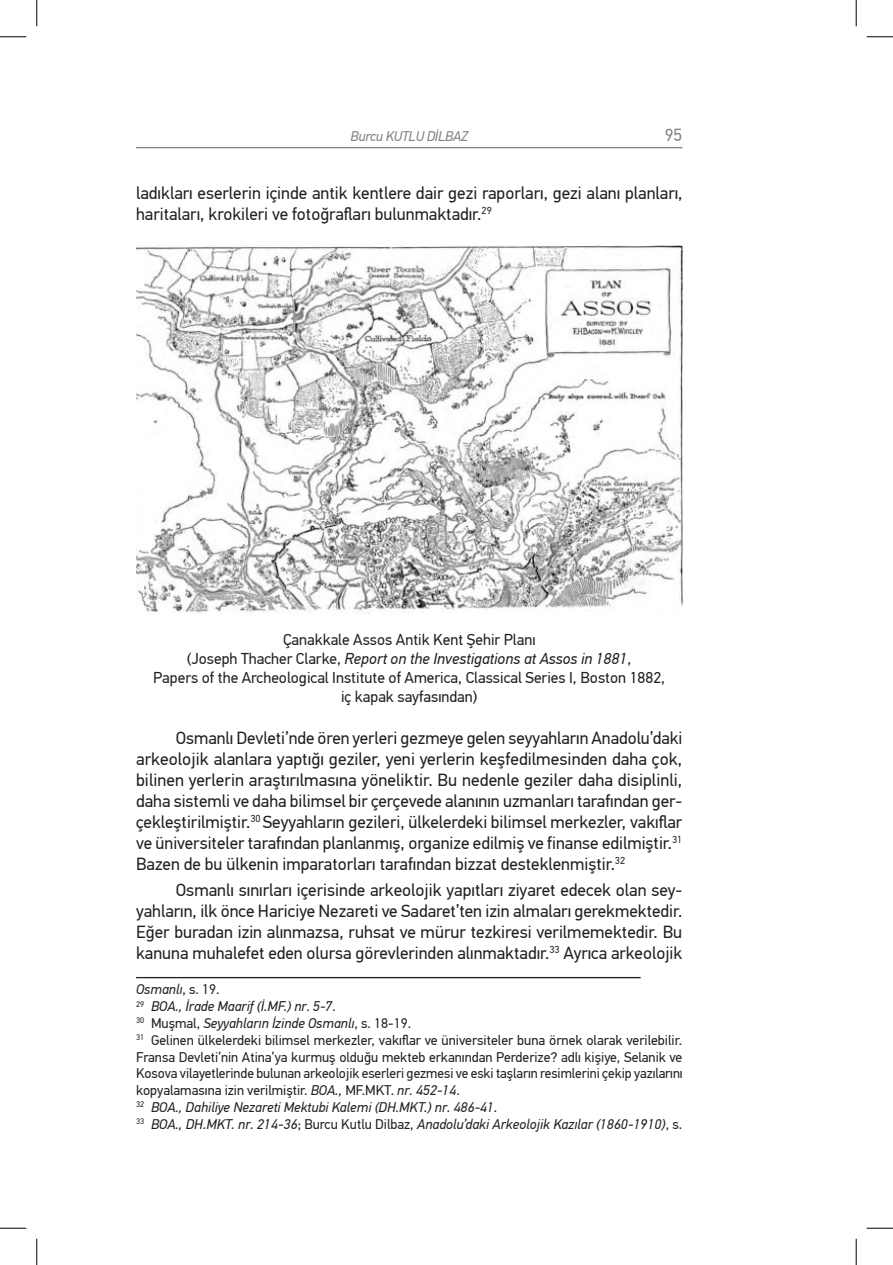
<style>
.page{position:relative;width:893px;height:1265px;background:#fff}
.page>*{position:absolute;margin:0;border:0;box-sizing:border-box;transform-origin:0 0}
.t1{font:17.5px/21px "PF Din Text Pro";color:#231f20;text-align:justify}
.t2{font:17.5px "PF Din Text Pro";color:#808285}
.t3{font:15.75px/18.9px "PF Din Text Pro";color:#231f20;text-align:center}
.t4{font:14px/16.8px "PF Din Text Pro";color:#231f20}
.t5{font:italic 14px "PF Din Text Pro";letter-spacing:-.02em;color:#808285}
.s1{font-style:italic}
</style>
<div class="page">
<hr style="left:136px;top:147px;width:546px;height:1px;background:#808285">
<img style="left:136px;top:245px;width:546px;height:369px">
<hr style="left:136px;top:976px;width:504px;height:2px;background:#231f20">
<svg style="left:0;top:36px;width:26px;height:1px"></svg>
<svg style="left:866px;top:36px;width:26px;height:1px"></svg>
<svg style="left:0;top:1227px;width:26px;height:1px"></svg>
<svg style="left:866px;top:1227px;width:26px;height:1px"></svg>
<svg style="left:36px;top:0;width:1px;height:26px"></svg>
<svg style="left:36px;top:1238px;width:1px;height:26px"></svg>
<svg style="left:855px;top:0;width:1px;height:26px"></svg>
<svg style="left:855px;top:1238px;width:1px;height:26px"></svg>
<p class="t5" style="left:350px;top:127px;width:119px">Burcu KUTLU DİLBAZ</p>
<p class="t2" style="left:664px;top:124px;width:19px">95</p>
<p class="t1" style="left:136px;top:182px;width:548px">ladıkları eserlerin içinde antik kentlere dair gezi raporları, gezi alanı planları, haritaları, krokileri ve fotoğrafları bulunmaktadır.<sup>29</sup></p>
<p class="t3" style="left:153px;top:630px;width:513px">Çanakkale Assos Antik Kent Şehir Planı<br>(Joseph Thacher Clarke, <span class="s1">Report on the Investigations at Assos in 1881</span>,<br>Papers of the Archeological Institute of America, Classical Series I, Boston 1882, iç kapak sayfasından)</p>
<p class="t1" style="left:136px;top:727px;width:547px;text-indent:40px">Osmanlı Devleti’nde ören yerleri gezmeye gelen seyyahların Anadolu’daki arkeolojik alanlara yaptığı geziler, yeni yerlerin keşfedilmesinden daha çok, bilinen yerlerin araştırılmasına yöneliktir. Bu nedenle geziler daha disiplinli, daha sistemli ve daha bilimsel bir çerçevede alanının uzmanları tarafından ger&shy;çekleştirilmiştir.<sup>30</sup> Seyyahların gezileri, ülkelerdeki bilimsel merkezler, vakıflar ve üniversiteler tarafından planlanmış, organize edilmiş ve finanse edilmiştir.<sup>31<br></sup>Bazen de bu ülkenin imparatorları tarafından bizzat desteklenmiştir.<sup>32</sup></p>
<p class="t1" style="left:136px;top:879px;width:547px;text-indent:40px">Osmanlı sınırları içerisinde arkeolojik yapıtları ziyaret edecek olan sey&shy;yahların, ilk önce Hariciye Nezareti ve Sadaret’ten izin almaları gerekmektedir.<br>Eğer buradan izin alınmazsa, ruhsat ve mürur tezkiresi verilmemektedir. Bu kanuna muhalefet eden olursa görevlerinden alınmaktadır.<sup>33</sup> Ayrıca arkeolojik</p>
<p class="t4" style="left:136px;top:981px;width:548px"><span class="s1">Osmanlı</span>, s. 19.<br><sup>29</sup> <span class="s1">BOA., İrade Maarif (İ.MF.) nr. 5-7.<br></span><sup>30</sup> Muşmal, <span class="s1">Seyyahların İzinde Osmanlı</span>, s. 18-19.<br><sup>31</sup> Gelinen ülkelerdeki bilimsel merkezler, vakıflar ve üniversiteler buna örnek olarak verilebilir.<br>Fransa Devleti’nin Atina’ya kurmuş olduğu mekteb erkanından Perderize? adlı kişiye, Selanik ve Kosova vilayetlerinde bulunan arkeolojik eserleri gezmesi ve eski taşların resimlerini çekip yazılarını kopyalamasına izin verilmiştir. <span class="s1">BOA.,</span> MF.MKT. <span class="s1">nr. 452-14</span>.<br><sup>32</sup> <span class="s1">BOA., Dahiliye Nezareti Mektubi Kalemi (DH.MKT.) nr. 486-41.<br></span><sup>33</sup> <span class="s1">BOA., DH.MKT. nr. 214-36</span>; Burcu Kutlu Dilbaz, <span class="s1">Anadolu’daki Arkeolojik Kazılar (1860-1910)</span>, s.</p>
</div>
